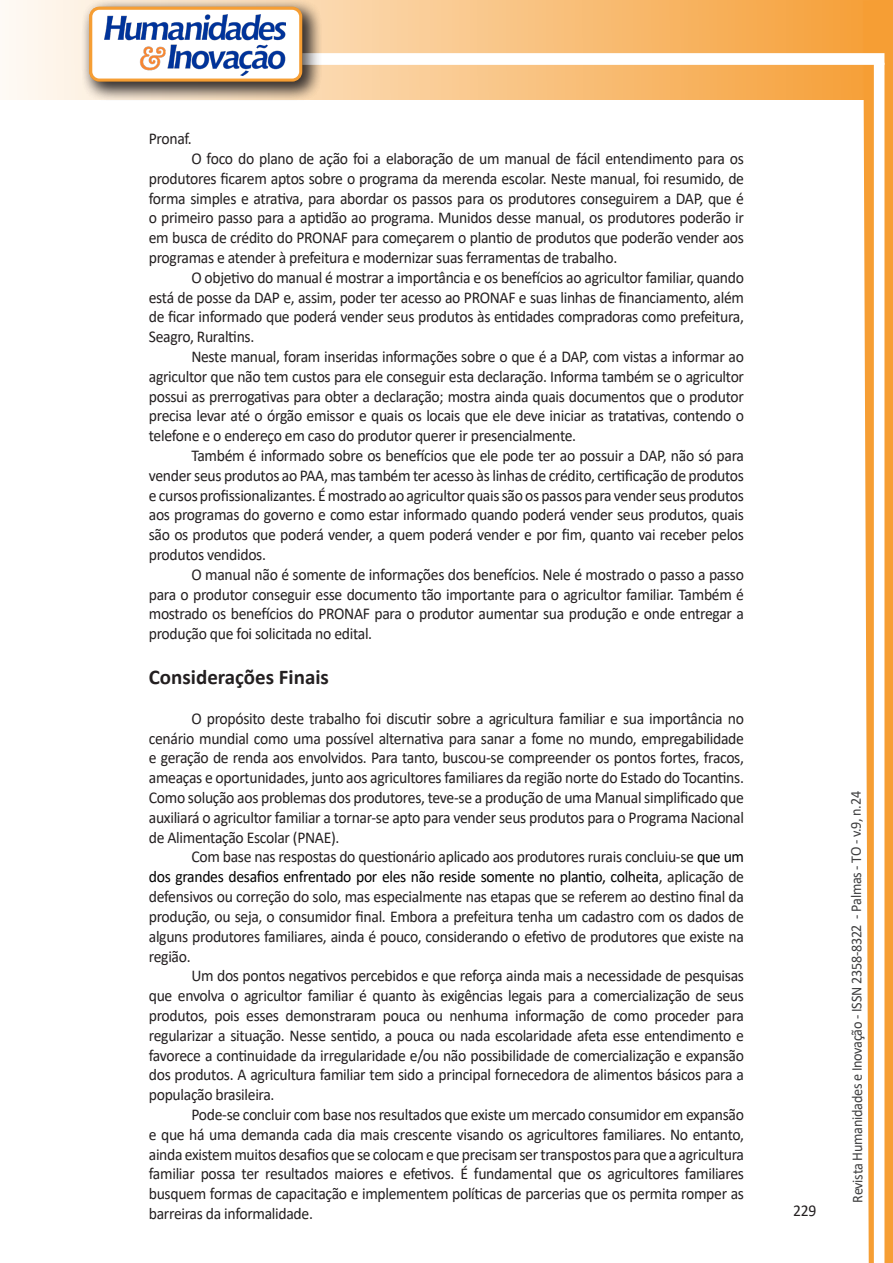
<style>
.page{position:relative;width:893px;height:1263px;background:#fff}
.page>*{position:absolute;margin:0;border:0;box-sizing:border-box;transform-origin:0 0}
.Titulo_2{font:700 21px "Calibri";color:#231f20}
.texto{font:16.5px/19.8px "Calibri";letter-spacing:-.02em;color:#231f20;text-align:justify;scale:.95 1}
.t1{font:15px "Calibri";letter-spacing:-.025em;color:#3e3e3f;scale:.95 1}
.s1{color:#000}
</style>
<div class="page">
<svg style="left:5px;top:0;width:858px;height:100px;background:#f9c484"></svg>
<div style="left:302px;top:53px;width:582px;height:12px;background:#fff;border:2px solid #fff"></div>
<svg style="left:863px;top:0;width:30px;height:1263px"></svg>
<div style="left:81px;top:0;width:241px;height:102px;background:#231f20;opacity:.75"></div>
<svg style="left:91px;top:8px;width:210px;height:72px"></svg>
<div style="left:89px;top:7px;width:213px;height:75px;border:3px solid #f69e34;border-radius:9px"></div>
<p class="texto" style="left:149px;top:128px;width:47px">Pronaf.</p>
<p class="texto" style="left:149px;top:148px;width:628px;text-indent:43px">O foco do plano de ação foi a elaboração de um manual de fácil entendimento para os produtores ficarem aptos sobre o programa da merenda escolar. Neste manual, foi resumido, de forma simples e atrativa, para abordar os passos para os produtores conseguirem a DAP, que é o primeiro passo para a aptidão ao programa. Munidos desse manual, os produtores poderão ir em busca de crédito do PRONAF para começarem o plantio de produtos que poderão vender aos programas e atender à prefeitura e modernizar suas ferramentas de trabalho.</p>
<p class="texto" style="left:149px;top:267px;width:628px;text-indent:43px">O objetivo do manual é mostrar a importância e os benefícios ao agricultor familiar, quando está de posse da DAP e, assim, poder ter acesso ao PRONAF e suas linhas de financiamento, além de ficar informado que poderá vender seus produtos às entidades compradoras como prefeitura, Seagro, Ruraltins.</p>
<p class="texto" style="left:149px;top:346px;width:628px;text-indent:43px">Neste manual, foram inseridas informações sobre o que é a DAP, com vistas a informar ao agricultor que não tem custos para ele conseguir esta declaração. Informa também se o agricultor possui as prerrogativas para obter a declaração; mostra ainda quais documentos que o produtor precisa levar até o órgão emissor e quais os locais que ele deve iniciar as tratativas, contendo o telefone e o endereço em caso do produtor querer ir presencialmente.</p>
<p class="texto" style="left:149px;top:445px;width:628px;text-indent:43px">Também é informado sobre os benefícios que ele pode ter ao possuir a DAP, não só para vender seus produtos ao PAA, mas também ter acesso às linhas de crédito, certificação de produtos e cursos profissionalizantes. É mostrado ao agricultor quais são os passos para vender seus produtos aos programas do governo e como estar informado quando poderá vender seus produtos, quais são os produtos que poderá vender, a quem poderá vender e por fim, quanto vai receber pelos produtos vendidos.</p>
<p class="texto" style="left:149px;top:564px;width:628px;text-indent:43px">O manual não é somente de informações dos benefícios. Nele é mostrado o passo a passo para o produtor conseguir esse documento tão importante para o agricultor familiar. Também é mostrado os benefícios do PRONAF para o produtor aumentar sua produção e onde entregar a produção que foi solicitada no edital.</p>
<p class="Titulo_2" style="left:149px;top:662px;width:182px">Considerações Finais</p>
<p class="texto" style="left:149px;top:708px;width:628px;text-indent:43px">O propósito deste trabalho foi discutir sobre a agricultura familiar e sua importância no cenário mundial como uma possível alternativa para sanar a fome no mundo, empregabilidade e geração de renda aos envolvidos. Para tanto, buscou-se compreender os pontos fortes, fracos, ameaças e oportunidades, junto aos agricultores familiares da região norte do Estado do Tocantins.<br>Como solução aos problemas dos produtores, teve-se a produção de uma Manual simplificado que auxiliará o agricultor familiar a tornar-se apto para vender seus produtos para o Programa Nacional de Alimentação Escolar (PNAE).</p>
<p class="texto" style="left:149px;top:847px;width:628px;text-indent:43px">Com base nas respostas do questionário aplicado aos produtores rurais concluiu-se <span class="s1">que um dos grandes desafios enfrentado por eles não reside somente no plantio, colheita</span>, aplicação de defensivos ou correção do solo, mas especialmente nas etapas que se referem ao destino final da produção, ou seja, o consumidor final. Embora a prefeitura tenha um cadastro com os dados de alguns produtores familiares, ainda é pouco, considerando o efetivo de produtores que existe na região.</p>
<p class="texto" style="left:149px;top:965px;width:628px;text-indent:43px">Um dos pontos negativos percebidos e que reforça ainda mais a necessidade de pesquisas que envolva o agricultor familiar é quanto às exigências legais para a comercialização de seus produtos, pois esses demonstraram pouca ou nenhuma informação de como proceder para regularizar a situação. Nesse sentido, a pouca ou nada escolaridade afeta esse entendimento e favorece a continuidade da irregularidade e/ou não possibilidade de comercialização e expansão dos produtos. A agricultura familiar tem sido a principal fornecedora de alimentos básicos para a população brasileira.</p>
<p class="texto" style="left:149px;top:1104px;width:628px;text-indent:43px">Pode-se concluir com base nos resultados que existe um mercado consumidor em expansão e que há uma demanda cada dia mais crescente visando os agricultores familiares. No entanto, ainda existem muitos desafios que se colocam e que precisam ser transpostos para que a agricultura familiar possa ter resultados maiores e efetivos. É fundamental que os agricultores familiares busquem formas de capacitação e implementem políticas de parcerias que os permita romper as barreiras da informalidade.</p>
<p class="texto" style="left:793px;top:1200px;width:26px">229</p>
<p class="t1" style="left:846px;top:1203px;width:435px;rotate:-90deg">Revista Humanidades e Inovação - ISSN 2358-8322 - Palmas - TO - v.9, n.24</p>
</div>
